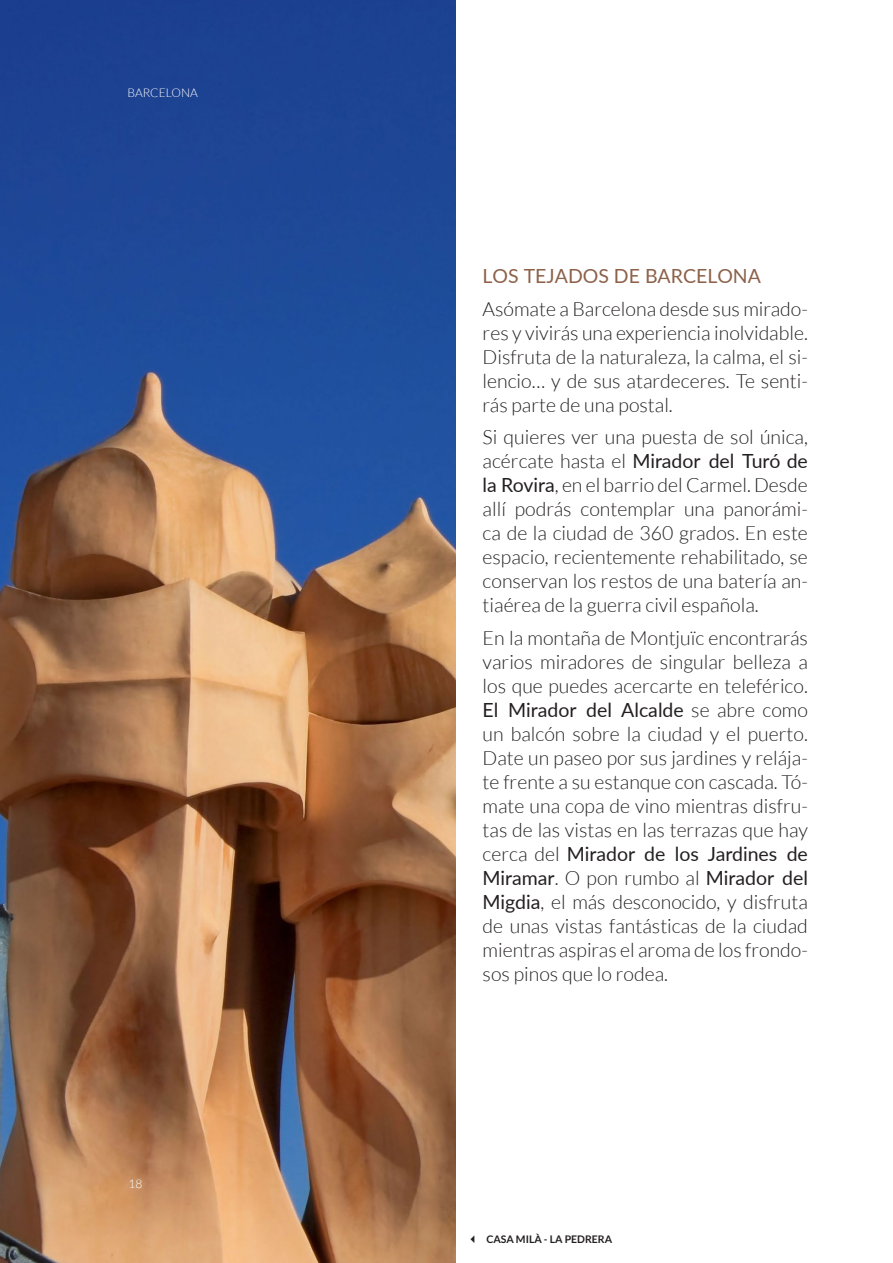
<style>
.page{position:relative;width:893px;height:1263px;background:#fff}
.page>*{position:absolute;margin:0;border:0;box-sizing:border-box;transform-origin:0 0}
.Body{font:300 19.5px/24px "Lato";color:#231f20;text-align:justify}
.t1{font:19.5px "Lato";color:#8d614a}
.t2{font:300 12px "Lato";color:#fff}
.t3{font:700 10.5px "Lato";color:#231f20}
.s1{font-weight:400}
</style>
<div class="page">
<img style="left:0;top:0;width:455px;height:1263px">
<p class="t2" style="left:128px;top:86px;width:72px">BARCELONA</p>
<p class="t2" style="left:128px;top:1177px;width:15px">18</p>
<h3 class="t1" style="left:483px;top:262px;width:280px">LOS TEJADOS DE BARCELONA</h3>
<p class="Body" style="left:483px;top:297px;width:327px">Asómate a Barcelona desde sus mirado&shy;res y vivirás una experiencia inolvidable.<br>Disfruta de la naturaleza, la calma, el si&shy;lencio… y de sus atardeceres. Te senti&shy;rás parte de una postal.</p>
<p class="Body" style="left:483px;top:425px;width:327px">Si quieres ver una puesta de sol única, acércate hasta el <span class="s1">Mirador del Turó de la Rovira</span>, en el barrio del Carmel. Desde allí podrás contemplar una panorámi&shy;ca de la ciudad de 360 grados. En este espacio, recientemente rehabilitado, se conservan los restos de una batería an&shy;tiaérea de la guerra civil española.</p>
<p class="Body" style="left:483px;top:626px;width:327px">En la montaña de Montjuïc encontrarás varios miradores de singular belleza a los que puedes acercarte en teleférico.<br><span class="s1">El Mirador del Alcalde</span> se abre como un balcón sobre la ciudad y el puerto.<br>Date un paseo por sus jardines y relája&shy;te frente a su estanque con cascada. Tó&shy;mate una copa de vino mientras disfru&shy;tas de las vistas en las terrazas que hay cerca del <span class="s1">Mirador de los Jardines de Miramar</span>. O pon rumbo al <span class="s1">Mirador del Migdia</span>, el más desconocido, y disfruta de unas vistas fantásticas de la ciudad mientras aspiras el aroma de los frondo&shy;sos pinos que lo rodea.</p>
<p class="t3" style="left:486px;top:1233px;width:127px">CASA MILÀ - LA PEDRERA</p>
</div>
